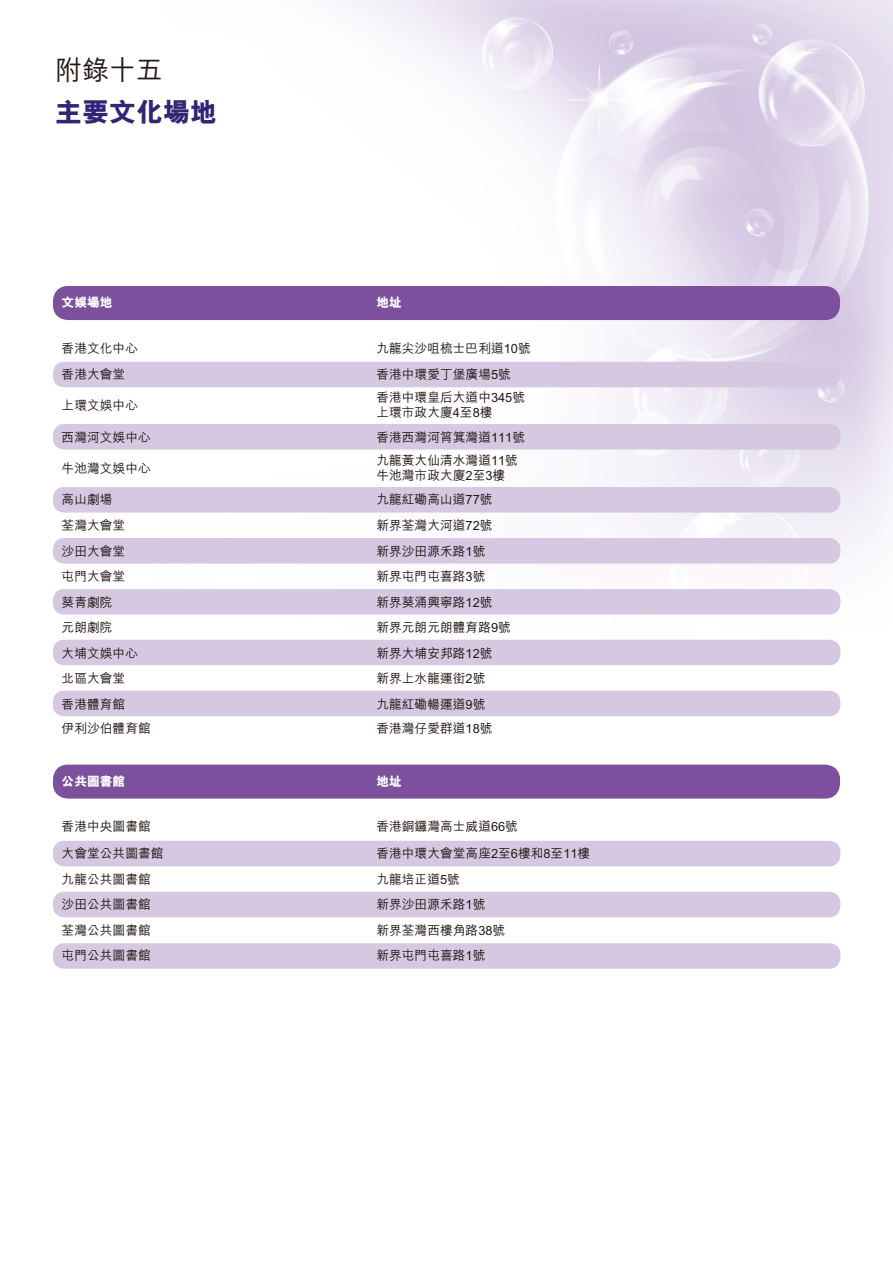
<style>
.page{position:relative;width:893px;height:1263px;background:#fff}
.page>*{position:absolute;margin:0;border:0;box-sizing:border-box;transform-origin:0 0}
.t1{font:800 27px "M Hei HK";color:#302674}
.t2{font:500 27px "M Hei HK";color:#221815}
.t3{font:500 12.75px/15.3px "M Hei HK";color:#221815}
.t4{font:800 12.75px "M Hei HK";color:#fff}
</style>
<div class="page">
<img style="left:52px;top:0;width:841px;height:666px">
<div style="left:53px;top:362px;width:787px;height:25px;background:#d7c8e2;border-radius:11px"></div>
<div style="left:53px;top:424px;width:787px;height:26px;background:#d7c8e2;border-radius:11px"></div>
<div style="left:53px;top:487px;width:787px;height:26px;background:#d7c8e2;border-radius:11px"></div>
<div style="left:53px;top:538px;width:787px;height:26px;background:#d7c8e2;border-radius:11px"></div>
<div style="left:53px;top:589px;width:787px;height:26px;background:#d7c8e2;border-radius:11px"></div>
<div style="left:53px;top:640px;width:787px;height:25px;background:#d7c8e2;border-radius:11px"></div>
<div style="left:53px;top:691px;width:787px;height:25px;background:#d7c8e2;border-radius:11px"></div>
<div style="left:53px;top:841px;width:787px;height:25px;background:#d7c8e2;border-radius:11px"></div>
<div style="left:53px;top:892px;width:787px;height:25px;background:#d7c8e2;border-radius:11px"></div>
<div style="left:53px;top:943px;width:787px;height:26px;background:#d7c8e2;border-radius:11px"></div>
<div style="left:53px;top:764px;width:787px;height:35px;background:#7c509d;border-radius:15px"></div>
<div style="left:53px;top:286px;width:787px;height:34px;background:#7c509d;border-radius:15px"></div>
<h1 class="t2" style="left:55px;top:50px;width:110px">附錄十五</h1>
<h1 class="t1" style="left:55px;top:99px;width:164px">主要文化場地</h1>
<p class="t4" style="left:62px;top:296px;width:52px">文娛場地</p>
<p class="t4" style="left:376px;top:296px;width:27px">地址</p>
<p class="t3" style="left:62px;top:340px;width:78px">香港文化中心</p>
<p class="t3" style="left:376px;top:340px;width:156px">九龍尖沙咀梳士巴利道10號</p>
<p class="t3" style="left:62px;top:365px;width:65px">香港大會堂</p>
<p class="t3" style="left:376px;top:365px;width:136px">香港中環愛丁堡廣場5號</p>
<p class="t3" style="left:62px;top:396px;width:78px">上環文娛中心</p>
<p class="t3" style="left:376px;top:389px;width:150px">香港中環皇后大道中345號上環市政大廈4至8樓</p>
<p class="t3" style="left:62px;top:428px;width:91px">西灣河文娛中心</p>
<p class="t3" style="left:376px;top:428px;width:150px">香港西灣河筲箕灣道111號</p>
<p class="t3" style="left:62px;top:459px;width:91px">牛池灣文娛中心</p>
<p class="t3" style="left:376px;top:451px;width:143px">九龍黃大仙清水灣道11號牛池灣市政大廈2至3樓</p>
<p class="t3" style="left:62px;top:491px;width:52px">高山劇場</p>
<p class="t3" style="left:376px;top:491px;width:118px">九龍紅磡高山道77號</p>
<p class="t3" style="left:62px;top:517px;width:65px">荃灣大會堂</p>
<p class="t3" style="left:376px;top:517px;width:118px">新界荃灣大河道72號</p>
<p class="t3" style="left:62px;top:542px;width:65px">沙田大會堂</p>
<p class="t3" style="left:376px;top:542px;width:111px">新界沙田源禾路1號</p>
<p class="t3" style="left:62px;top:568px;width:65px">屯門大會堂</p>
<p class="t3" style="left:376px;top:568px;width:111px">新界屯門屯喜路3號</p>
<p class="t3" style="left:62px;top:593px;width:52px">葵青劇院</p>
<p class="t3" style="left:376px;top:593px;width:118px">新界葵涌興寧路12號</p>
<p class="t3" style="left:62px;top:619px;width:52px">元朗劇院</p>
<p class="t3" style="left:376px;top:619px;width:136px">新界元朗元朗體育路9號</p>
<p class="t3" style="left:62px;top:644px;width:78px">大埔文娛中心</p>
<p class="t3" style="left:376px;top:644px;width:118px">新界大埔安邦路12號</p>
<p class="t3" style="left:62px;top:670px;width:65px">北區大會堂</p>
<p class="t3" style="left:376px;top:670px;width:111px">新界上水龍運街2號</p>
<p class="t3" style="left:62px;top:695px;width:65px">香港體育館</p>
<p class="t3" style="left:376px;top:695px;width:111px">九龍紅磡暢運道9號</p>
<p class="t3" style="left:62px;top:719px;width:91px">伊利沙伯體育館</p>
<p class="t3" style="left:376px;top:719px;width:118px">香港灣仔愛群道18號</p>
<p class="t4" style="left:62px;top:775px;width:65px">公共圖書館</p>
<p class="t4" style="left:376px;top:775px;width:27px">地址</p>
<p class="t3" style="left:62px;top:818px;width:91px">香港中央圖書館</p>
<p class="t3" style="left:376px;top:818px;width:143px">香港銅鑼灣高士威道66號</p>
<p class="t3" style="left:62px;top:845px;width:103px">大會堂公共圖書館</p>
<p class="t3" style="left:376px;top:845px;width:215px">香港中環大會堂高座2至6樓和8至11樓</p>
<p class="t3" style="left:62px;top:870px;width:91px">九龍公共圖書館</p>
<p class="t3" style="left:376px;top:870px;width:85px">九龍培正道5號</p>
<p class="t3" style="left:62px;top:896px;width:91px">沙田公共圖書館</p>
<p class="t3" style="left:376px;top:896px;width:111px">新界沙田源禾路1號</p>
<p class="t3" style="left:62px;top:921px;width:91px">荃灣公共圖書館</p>
<p class="t3" style="left:376px;top:921px;width:130px">新界荃灣西樓角路38號</p>
<p class="t3" style="left:62px;top:947px;width:91px">屯門公共圖書館</p>
<p class="t3" style="left:376px;top:947px;width:111px">新界屯門屯喜路1號</p>
</div>
